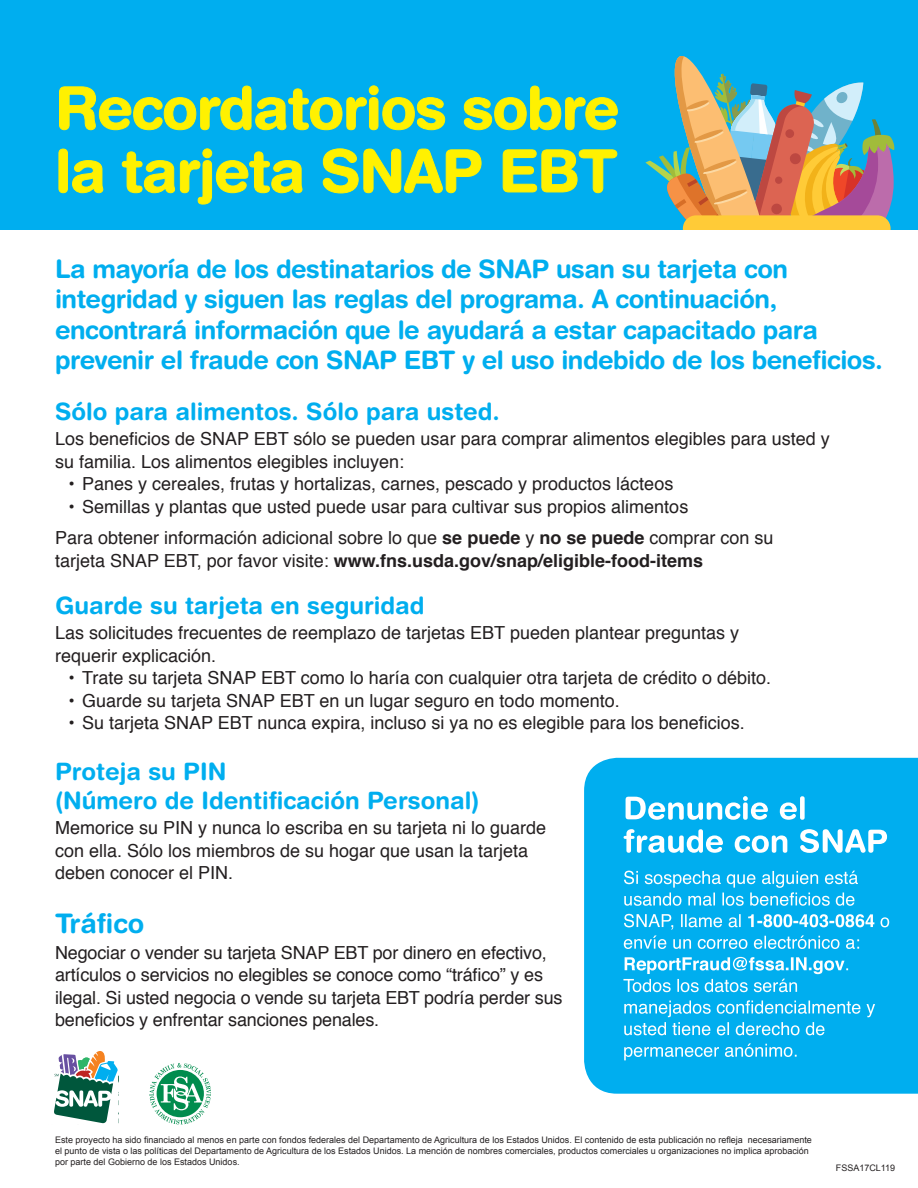
<style>
.page{position:relative;width:918px;height:1188px;background:#fff}
.page>*{position:absolute;margin:0;border:0;box-sizing:border-box;transform-origin:0 0}
.t1{font:700 58.5px/63px "Helvetica Rounded";letter-spacing:-.02em;color:#fff101}
.t2{font:700 27px "Helvetica Rounded";color:#00aeef}
.t3{font:700 25.5px/30.6px "Helvetica Rounded";letter-spacing:-.02em;color:#00aeef}
.t4{font:700 24px/28.8px "Helvetica Rounded";color:#00aeef}
.t5{font:18px/22.5px "Helvetica";color:#231f20}
.t6{font:9px/10.8px "Arial";color:#231f20}
.s1{font-weight:700}
</style>
<div class="page">
<div style="left:0;top:0;width:918px;height:230px;background:#00aeef"></div>
<svg style="left:645px;top:56px;width:249px;height:174px"></svg>
<svg style="left:150px;top:1063px;width:61px;height:61px"></svg>
<svg style="left:54px;top:1051px;width:64px;height:72px"></svg>
<div style="left:584px;top:758px;width:334px;height:336px;background:#00aeef"></div>
<svg style="left:624px;top:1043px;width:173px;height:17px;background:#38bff2"></svg>
<svg style="left:624px;top:1000px;width:251px;height:35px;background:#32bdf2"></svg>
<svg style="left:623px;top:957px;width:225px;height:35px;background:#3dc1f2"></svg>
<svg style="left:624px;top:914px;width:265px;height:35px;background:#38bff2"></svg>
<svg style="left:624px;top:871px;width:234px;height:35px;background:#36bff2"></svg>
<svg style="left:624px;top:829px;width:263px;height:24px"></svg>
<svg style="left:626px;top:796px;width:179px;height:24px"></svg>
<svg style="left:59px;top:85px;width:386px;height:45px"></svg>
<svg style="left:464px;top:85px;width:154px;height:45px"></svg>
<div style="left:59px;top:149px;width:8px;height:44px;border:1px solid #fff101;border-radius:4px"></div>
<svg style="left:72px;top:160px;width:32px;height:33px"></svg>
<svg style="left:121px;top:148px;width:182px;height:57px"></svg>
<svg style="left:322px;top:148px;width:160px;height:46px"></svg>
<svg style="left:502px;top:149px;width:116px;height:44px"></svg>
<p class="t1" style="left:55px;top:76px;width:566px">Recordatorios sobre la tarjeta SNAP EBT</p>
<p class="t3" style="left:55px;top:253px;width:829px">La mayoría de los destinatarios de SNAP usan su tarjeta con integridad y siguen las reglas del programa. A continuación, encontrará información que le ayudará a estar capacitado para prevenir el fraude con SNAP EBT y el uso indebido de los beneficios.</p>
<p class="t4" style="left:55px;top:396px;width:446px">Sólo para alimentos. Sólo para usted.</p>
<p class="t5" style="left:55px;top:428px;width:776px">Los beneficios de SNAP EBT sólo se pueden usar para comprar alimentos elegibles para usted y su familia. Los alimentos elegibles incluyen:</p>
<p class="t5" style="left:69px;top:473px;width:606px">• Panes y cereales, frutas y hortalizas, carnes, pescado y productos lácteos</p>
<p class="t5" style="left:69px;top:496px;width:621px">• Semillas y plantas que usted puede usar para cultivar sus propios alimentos</p>
<p class="t5" style="left:55px;top:527px;width:720px">Para obtener información adicional sobre lo que <span class="s1">se puede</span> y <span class="s1">no se puede</span> comprar con su tarjeta SNAP EBT, por favor visite: <span class="s1">www.fns.usda.gov/snap/eligible-food-items</span></p>
<p class="t4" style="left:55px;top:591px;width:371px">Guarde su tarjeta en seguridad</p>
<p class="t5" style="left:55px;top:622px;width:686px">Las solicitudes frecuentes de reemplazo de tarjetas EBT pueden plantear preguntas y requerir explicación.</p>
<p class="t5" style="left:69px;top:667px;width:704px">• Trate su tarjeta SNAP EBT como lo haría con cualquier otra tarjeta de crédito o débito.</p>
<p class="t5" style="left:69px;top:690px;width:553px">• Guarde su tarjeta SNAP EBT en un lugar seguro en todo momento.</p>
<p class="t5" style="left:69px;top:712px;width:678px">• Su tarjeta SNAP EBT nunca expira, incluso si ya no es elegible para los beneficios.</p>
<p class="t4" style="left:55px;top:756px;width:426px">Proteja su PIN<br>(Número de Identificación Personal)</p>
<p class="t5" style="left:55px;top:817px;width:493px">Memorice su PIN y nunca lo escriba en su tarjeta ni lo guarde con ella. Sólo los miembros de su hogar que usan la tarjeta deben conocer el PIN.</p>
<p class="t2" style="left:55px;top:907px;width:91px">Tráfico</p>
<p class="t5" style="left:55px;top:942px;width:509px">Negociar o vender su tarjeta SNAP EBT por dinero en efectivo, artículos o servicios no elegibles se conoce como “tráfico” y es ilegal. Si usted negocia o vende su tarjeta EBT podría perder sus beneficios y enfrentar sanciones penales.</p>
<p class="t6" style="left:55px;top:1135px;width:758px">Este proyecto ha sido financiado al menos en parte con fondos federales del Departamento de Agricultura de los Estados Unidos. El contenido de esta publicación no refleja necesariamente el punto de vista o las políticas del Departamento de Agricultura de los Estados Unidos. La mención de nombres comerciales, productos comerciales u organizaciones no implica aprobación por parte del Gobierno de los Estados Unidos.</p>
<p class="t6" style="left:836px;top:1163px;width:61px">FSSA17CL119</p>
</div>
